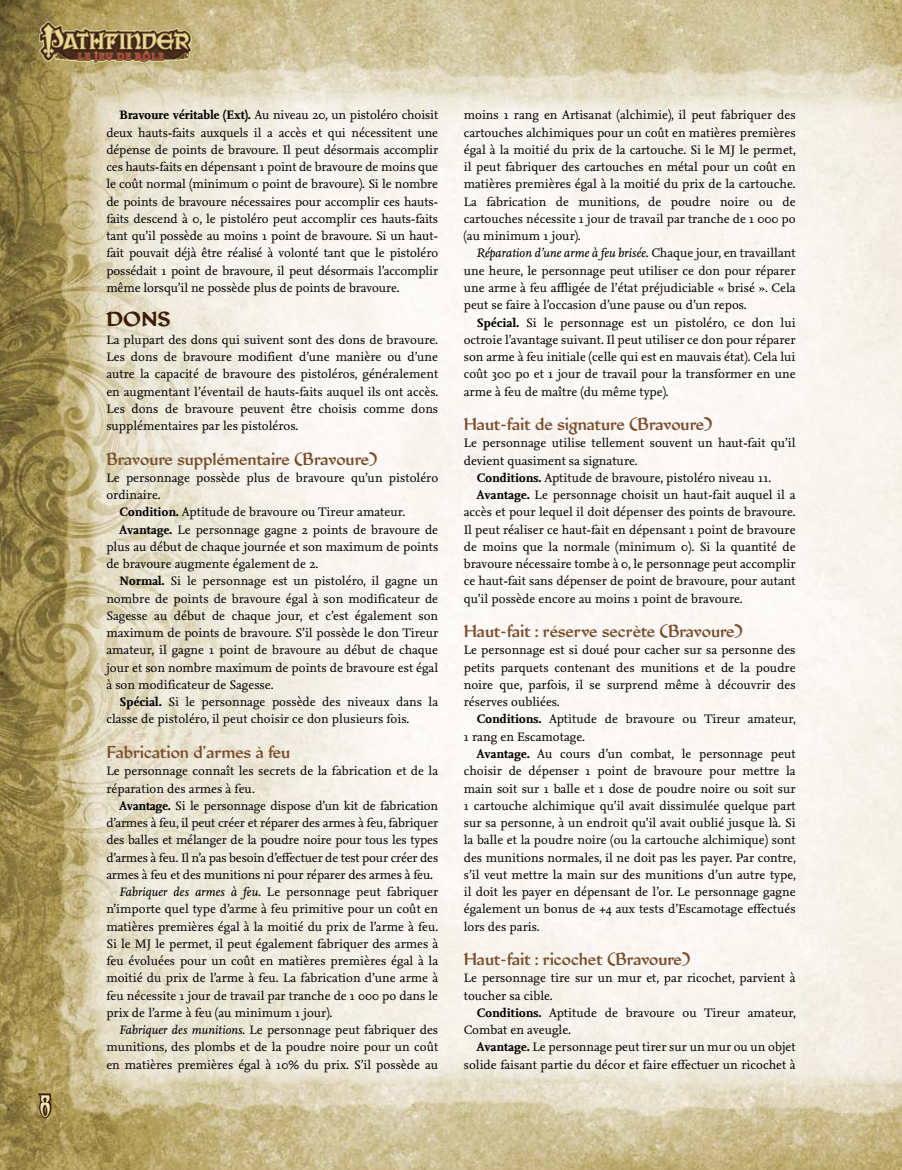
<style>
.page{position:relative;width:902px;height:1170px;background:#fff}
.page>*{position:absolute;margin:0;border:0;box-sizing:border-box;transform-origin:0 0}
.t1{font:30px "CC Treacherous Curves";color:#f0e9bb}
.t2{font:700 21px "Jubilee";color:#3d1b06}
.t3{font:500 18px "Jubilee";color:#7a4e2c}
.t4{font:12.75px/17.2px "Nexus Serif";color:#000;text-align:justify}
.s1{font-weight:700}
.s2{font-style:italic}
</style>
<div class="page">
<img style="left:0;top:0;width:901px;height:1169px">
<svg style="left:36px;top:1091px;width:17px;height:28px"></svg>
<img style="left:34px;top:16px;width:162px;height:53px">
<h1 class="t1" style="left:41px;top:1088px;width:12px">8</h1>
<p class="t4" style="left:106px;top:106px;width:333px;text-indent:13px"><span class="s1">Bravoure véritable (Ext).</span> Au niveau 20, un pistoléro choisit deux hauts-faits auxquels il a accès et qui nécessitent une dépense de points de bravoure. Il peut désormais accomplir ces hauts-faits en dépensant 1 point de bravoure de moins que le coût normal (minimum 0 point de bravoure). Si le nombre de points de bravoure nécessaires pour accomplir ces hauts&shy;faits descend à 0, le pistoléro peut accomplir ces hauts-faits tant qu’il possède au moins 1 point de bravoure. Si un haut&shy;fait pouvait déjà être réalisé à volonté tant que le pistoléro possédait 1 point de bravoure, il peut désormais l’accomplir même lorsqu’il ne possède plus de points de bravoure.</p>
<h2 class="t2" style="left:106px;top:308px;width:66px">DONS</h2>
<p class="t4" style="left:106px;top:331px;width:333px">La plupart des dons qui suivent sont des dons de bravoure.<br>Les dons de bravoure modifient d’une manière ou d’une autre la capacité de bravoure des pistoléros, généralement en augmentant l’éventail de hauts-faits auquel ils ont accès.<br>Les dons de bravoure peuvent être choisis comme dons supplémentaires par les pistoléros.</p>
<h3 class="t3" style="left:106px;top:448px;width:273px">Bravoure supplémentaire (Bravoure)</h3>
<p class="t4" style="left:106px;top:469px;width:333px">Le personnage possède plus de bravoure qu’un pistoléro</p>
<p class="t4" style="left:106px;top:486px;width:56px">ordinaire.</p>
<p class="t4" style="left:119px;top:503px;width:288px"><span class="s1">Condition.</span> Aptitude de bravoure ou Tireur amateur.</p>
<p class="t4" style="left:119px;top:520px;width:320px"><span class="s1">Avantage.</span> Le personnage gagne 2 points de bravoure de</p>
<p class="t4" style="left:106px;top:538px;width:333px">plus au début de chaque journée et son maximum de points</p>
<p class="t4" style="left:106px;top:555px;width:213px">de bravoure augmente également de 2.</p>
<p class="t4" style="left:119px;top:572px;width:320px"><span class="s1">Normal.</span> Si le personnage est un pistoléro, il gagne un</p>
<p class="t4" style="left:106px;top:589px;width:333px">nombre de points de bravoure égal à son modificateur de</p>
<p class="t4" style="left:106px;top:607px;width:333px">Sagesse au début de chaque jour, et c’est également son</p>
<p class="t4" style="left:106px;top:624px;width:333px">maximum de points de bravoure. S’il possède le don Tireur</p>
<p class="t4" style="left:106px;top:641px;width:333px">amateur, il gagne 1 point de bravoure au début de chaque</p>
<p class="t4" style="left:106px;top:658px;width:333px">jour et son nombre maximum de points de bravoure est égal</p>
<p class="t4" style="left:106px;top:676px;width:169px">à son modificateur de Sagesse.</p>
<p class="t4" style="left:119px;top:693px;width:320px"><span class="s1">Spécial.</span> Si le personnage possède des niveaux dans la</p>
<p class="t4" style="left:106px;top:710px;width:304px">classe de pistoléro, il peut choisir ce don plusieurs fois.</p>
<h3 class="t3" style="left:106px;top:742px;width:185px">Fabrication d’armes à feu</h3>
<p class="t4" style="left:106px;top:762px;width:333px">Le personnage connaît les secrets de la fabrication et de la réparation des armes à feu.</p>
<p class="t4" style="left:119px;top:796px;width:320px"><span class="s1">Avantage.</span> Si le personnage dispose d’un kit de fabrication</p>
<p class="t4" style="left:106px;top:814px;width:333px">d’armes à feu, il peut créer et réparer des armes à feu, fabriquer</p>
<p class="t4" style="left:106px;top:831px;width:333px">des balles et mélanger de la poudre noire pour tous les types</p>
<p class="t4" style="left:106px;top:848px;width:333px">d’armes à feu. Il n’a pas besoin d’effectuer de test pour créer des</p>
<p class="t4" style="left:106px;top:865px;width:328px">armes à feu et des munitions ni pour réparer des armes à feu.</p>
<p class="t4" style="left:119px;top:883px;width:320px"><span class="s2">Fabriquer des armes à feu.</span> Le personnage peut fabriquer</p>
<p class="t4" style="left:106px;top:900px;width:333px">n’importe quel type d’arme à feu primitive pour un coût en</p>
<p class="t4" style="left:106px;top:917px;width:333px">matières premières égal à la moitié du prix de l’arme à feu.</p>
<p class="t4" style="left:106px;top:934px;width:333px">Si le MJ le permet, il peut également fabriquer des armes à</p>
<p class="t4" style="left:106px;top:952px;width:333px">feu évoluées pour un coût en matières premières égal à la</p>
<p class="t4" style="left:106px;top:969px;width:333px">moitié du prix de l’arme à feu. La fabrication d’une arme à</p>
<p class="t4" style="left:106px;top:986px;width:333px">feu nécessite 1 jour de travail par tranche de 1 000 po dans le</p>
<p class="t4" style="left:106px;top:1003px;width:227px">prix de l’arme à feu (au minimum 1 jour).</p>
<p class="t4" style="left:119px;top:1021px;width:320px"><span class="s2">Fabriquer des munitions.</span> Le personnage peut fabriquer des</p>
<p class="t4" style="left:106px;top:1038px;width:333px">munitions, des plombs et de la poudre noire pour un coût</p>
<p class="t4" style="left:106px;top:1055px;width:333px">en matières premières égal à 10% du prix. S’il possède au</p>
<p class="t4" style="left:463px;top:106px;width:334px">moins 1 rang en Artisanat (alchimie), il peut fabriquer des cartouches alchimiques pour un coût en matières premières égal à la moitié du prix de la cartouche. Si le MJ le permet, il peut fabriquer des cartouches en métal pour un coût en matières premières égal à la moitié du prix de la cartouche.<br>La fabrication de munitions, de poudre noire ou de cartouches nécessite 1 jour de travail par tranche de 1 000 po (au minimum 1 jour).</p>
<p class="t4" style="left:463px;top:244px;width:333px;text-indent:13px"><span class="s2">Réparation d’une arme à feu brisée.</span> Chaque jour, en travaillant une heure, le personnage peut utiliser ce don pour réparer une arme à feu affligée de l’état préjudiciable « brisé ». Cela peut se faire à l’occasion d’une pause ou d’un repos.</p>
<p class="t4" style="left:463px;top:313px;width:333px;text-indent:13px"><span class="s1">Spécial.</span> Si le personnage est un pistoléro, ce don lui octroie l’avantage suivant. Il peut utiliser ce don pour réparer son arme à feu initiale (celle qui est en mauvais état). Cela lui coût 300 po et 1 jour de travail pour la transformer en une arme à feu de maître (du même type).</p>
<h3 class="t3" style="left:463px;top:414px;width:250px">Haut-fait de signature (Bravoure)</h3>
<p class="t4" style="left:463px;top:434px;width:333px">Le personnage utilise tellement souvent un haut-fait qu’il</p>
<p class="t4" style="left:463px;top:451px;width:175px">devient quasiment sa signature.</p>
<p class="t4" style="left:476px;top:469px;width:296px"><span class="s1">Conditions.</span> Aptitude de bravoure, pistoléro niveau 11.</p>
<p class="t4" style="left:476px;top:486px;width:320px"><span class="s1">Avantage.</span> Le personnage choisit un haut-fait auquel il a</p>
<p class="t4" style="left:463px;top:503px;width:333px">accès et pour lequel il doit dépenser des points de bravoure.</p>
<p class="t4" style="left:463px;top:520px;width:333px">Il peut réaliser ce haut-fait en dépensant 1 point de bravoure</p>
<p class="t4" style="left:463px;top:538px;width:333px">de moins que la normale (minimum 0). Si la quantité de</p>
<p class="t4" style="left:463px;top:555px;width:333px">bravoure nécessaire tombe à 0, le personnage peut accomplir</p>
<p class="t4" style="left:463px;top:572px;width:333px">ce haut-fait sans dépenser de point de bravoure, pour autant</p>
<p class="t4" style="left:463px;top:589px;width:280px">qu’il possède encore au moins 1 point de bravoure.</p>
<h3 class="t3" style="left:463px;top:621px;width:281px">Haut-fait : réserve secrète (Bravoure)</h3>
<p class="t4" style="left:463px;top:641px;width:333px">Le personnage est si doué pour cacher sur sa personne des petits parquets contenant des munitions et de la poudre noire que, parfois, il se surprend même à découvrir des réserves oubliées.</p>
<p class="t4" style="left:463px;top:710px;width:333px;text-indent:13px"><span class="s1">Conditions.</span> Aptitude de bravoure ou Tireur amateur,<br>1 rang en Escamotage.</p>
<p class="t4" style="left:463px;top:745px;width:334px;text-indent:13px"><span class="s1">Avantage.</span> Au cours d’un combat, le personnage peut choisir de dépenser 1 point de bravoure pour mettre la main soit sur 1 balle et 1 dose de poudre noire ou soit sur 1 cartouche alchimique qu’il avait dissimulée quelque part sur sa personne, à un endroit qu’il avait oublié jusque là. Si la balle et la poudre noire (ou la cartouche alchimique) sont des munitions normales, il ne doit pas les payer. Par contre, s’il veut mettre la main sur des munitions d’un autre type, il doit les payer en dépensant de l’or. Le personnage gagne également un bonus de +4 aux tests d’Escamotage effectués lors des paris.</p>
<h3 class="t3" style="left:463px;top:949px;width:228px">Haut-fait : ricochet (Bravoure)</h3>
<p class="t4" style="left:463px;top:969px;width:333px">Le personnage tire sur un mur et, par ricochet, parvient à toucher sa cible.</p>
<p class="t4" style="left:463px;top:1003px;width:333px;text-indent:13px"><span class="s1">Conditions.</span> Aptitude de bravoure ou Tireur amateur,<br>Combat en aveugle.</p>
<p class="t4" style="left:463px;top:1038px;width:333px;text-align:right"><span class="s1">Avantage.</span> Le personnage peut tirer sur un mur ou un objet solide faisant partie du décor et faire effectuer un ricochet à</p>
</div>
